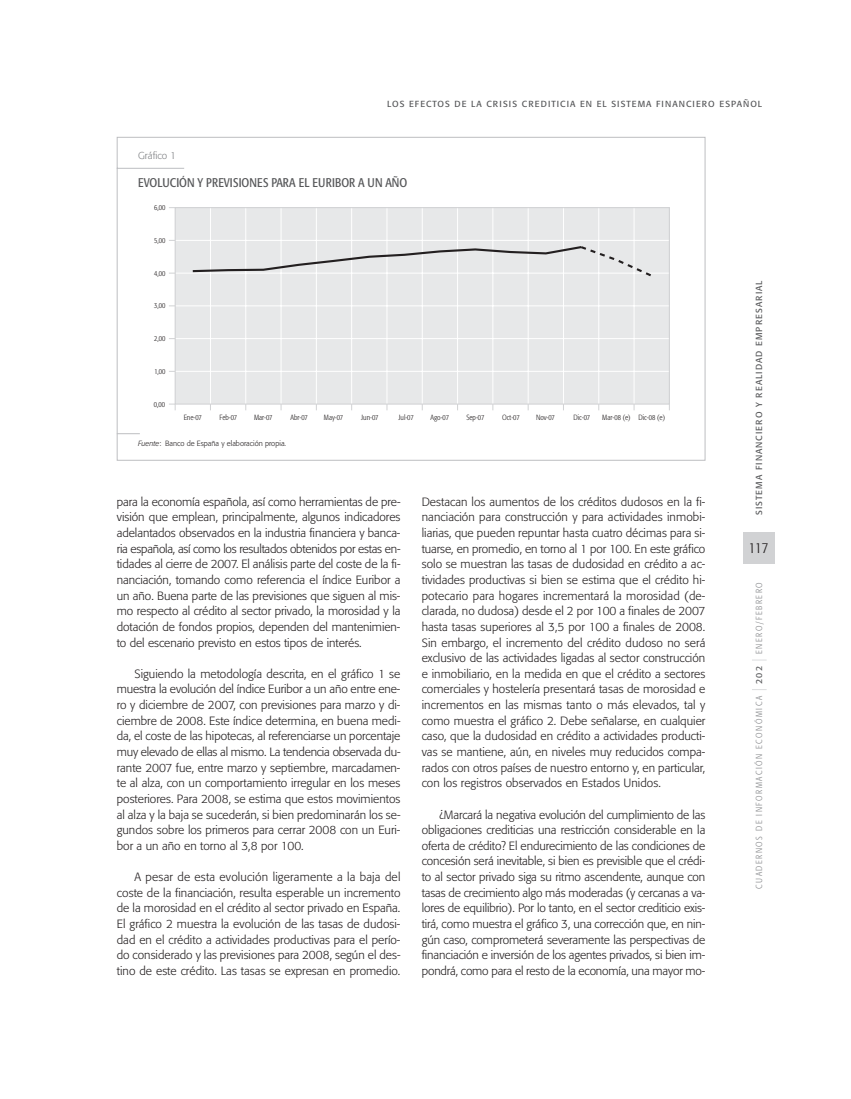
<style>
.page{position:relative;width:851px;height:1099px;background:#fff}
.page>*{position:absolute;margin:0;border:0;box-sizing:border-box;transform-origin:0 0}
.t1{font:300 condensed 15px "Formata";color:#231f20}
.t2{font:condensed 12.5px "Formata";letter-spacing:.01em;color:#57585a}
.t3{font:300 11.88px/15.6px "Formata";color:#231f20;text-align:justify}
.t4{font:300 10px "Formata";color:#808285}
.t5{font:8.75px "Formata";letter-spacing:.12em;color:#57585a}
.t6{font:300 condensed 8.75px "Formata";letter-spacing:.17em;color:#808285}
.t7{font:300 condensed 7.5px "Formata";color:#231f20}
.t8{font:300 7.5px "Formata";color:#231f20}
.s1{font-style:italic}
</style>
<div class="page">
<div style="left:742px;top:532px;width:32px;height:32px;background:#d1d2d4"></div>
<svg style="left:752px;top:689px;width:14px;height:1px"></svg>
<svg style="left:752px;top:659px;width:14px;height:1px"></svg>
<svg style="left:116px;top:137px;width:589px;height:324px"></svg>
<svg style="left:117px;top:433px;width:23px;height:1px"></svg>
<p class="t5" style="left:387px;top:100px;width:376px">LOS EFECTOS DE LA CRISIS CREDITICIA EN EL SISTEMA FINANCIERO ESPAÑOL</p>
<p class="t4" style="left:138px;top:151px;width:39px">Gráfico 1</p>
<p class="t2" style="left:138px;top:177px;width:271px">EVOLUCIÓN Y PREVISIONES PARA EL EURIBOR A UN AÑO</p>
<p class="t7" style="left:154px;top:205px;width:13px">6,00</p>
<p class="t7" style="left:154px;top:237px;width:13px">5,00</p>
<p class="t7" style="left:154px;top:270px;width:13px">4,00</p>
<p class="t7" style="left:154px;top:303px;width:13px">3,00</p>
<p class="t7" style="left:154px;top:335px;width:13px">2,00</p>
<p class="t7" style="left:155px;top:368px;width:12px">1,00</p>
<p class="t7" style="left:154px;top:401px;width:13px">0,00</p>
<p class="t7" style="left:184px;top:414px;width:19px">Ene-07</p>
<p class="t7" style="left:219px;top:414px;width:19px">Feb-07</p>
<p class="t7" style="left:254px;top:414px;width:20px">Mar-07</p>
<p class="t7" style="left:290px;top:414px;width:19px">Abr-07</p>
<p class="t7" style="left:324px;top:414px;width:21px">May-07</p>
<p class="t7" style="left:361px;top:414px;width:19px">Jun-07</p>
<p class="t7" style="left:398px;top:414px;width:17px">Jul-07</p>
<p class="t7" style="left:430px;top:414px;width:20px">Ago-07</p>
<p class="t7" style="left:466px;top:414px;width:19px">Sep-07</p>
<p class="t7" style="left:502px;top:414px;width:19px">Oct-07</p>
<p class="t7" style="left:536px;top:414px;width:20px">Nov-07</p>
<p class="t7" style="left:573px;top:414px;width:18px">Dic-07</p>
<p class="t7" style="left:602px;top:414px;width:64px">Mar-08 (e) Dic-08 (e)</p>
<p class="t8" style="left:138px;top:440px;width:149px"><span class="s1">Fuente</span>: Banco de España y elaboración propia.</p>
<p class="t3" style="left:117px;top:494px;width:285px">para la economía española, así como herramientas de pre&shy;visión que emplean, principalmente, algunos indicadores adelantados observados en la industria financiera y banca&shy;ria española, así como los resultados obtenidos por estas en&shy;tidades al cierre de 2007. El análisis parte del coste de la fi&shy;nanciación, tomando como referencia el índice Euribor a un año. Buena parte de las previsiones que siguen al mis&shy;mo respecto al crédito al sector privado, la morosidad y la dotación de fondos propios, dependen del mantenimien&shy;to del escenario previsto en estos tipos de interés.</p>
<p class="t3" style="left:117px;top:666px;width:285px;text-indent:18px">Siguiendo la metodología descrita, en el gráfico 1 se muestra la evolución del índice Euribor a un año entre ene&shy;ro y diciembre de 2007, con previsiones para marzo y di&shy;ciembre de 2008. Este índice determina, en buena medi&shy;da, el coste de las hipotecas, al referenciarse un porcentaje muy elevado de ellas al mismo. La tendencia observada du&shy;rante 2007 fue, entre marzo y septiembre, marcadamen&shy;te al alza, con un comportamiento irregular en los meses posteriores. Para 2008, se estima que estos movimientos al alza y la baja se sucederán, si bien predominarán los se&shy;gundos sobre los primeros para cerrar 2008 con un Euri&shy;bor a un año en torno al 3,8 por 100.</p>
<p class="t3" style="left:117px;top:869px;width:285px;text-indent:18px">A pesar de esta evolución ligeramente a la baja del coste de la financiación, resulta esperable un incremento de la morosidad en el crédito al sector privado en España.<br>El gráfico 2 muestra la evolución de las tasas de dudosi&shy;dad en el crédito a actividades productivas para el perío&shy;do considerado y las previsiones para 2008, según el des&shy;tino de este crédito. Las tasas se expresan en promedio.</p>
<p class="t3" style="left:421px;top:494px;width:285px">Destacan los aumentos de los créditos dudosos en la fi&shy;nanciación para construcción y para actividades inmobi&shy;liarias, que pueden repuntar hasta cuatro décimas para si&shy;tuarse, en promedio, en torno al 1 por 100. En este gráfico solo se muestran las tasas de dudosidad en crédito a ac&shy;tividades productivas si bien se estima que el crédito hi&shy;potecario para hogares incrementará la morosidad (de&shy;clarada, no dudosa) desde el 2 por 100 a finales de 2007 hasta tasas superiores al 3,5 por 100 a finales de 2008.<br>Sin embargo, el incremento del crédito dudoso no será exclusivo de las actividades ligadas al sector construcción e inmobiliario, en la medida en que el crédito a sectores comerciales y hostelería presentará tasas de morosidad e incrementos en las mismas tanto o más elevados, tal y como muestra el gráfico 2. Debe señalarse, en cualquier caso, que la dudosidad en crédito a actividades producti&shy;vas se mantiene, aún, en niveles muy reducidos compa&shy;rados con otros países de nuestro entorno y, en particular, con los registros observados en Estados Unidos.</p>
<p class="t3" style="left:421px;top:807px;width:285px;text-indent:18px">¿Marcará la negativa evolución del cumplimiento de las obligaciones crediticias una restricción considerable en la oferta de crédito? El endurecimiento de las condiciones de concesión será inevitable, si bien es previsible que el crédi&shy;to al sector privado siga su ritmo ascendente, aunque con tasas de crecimiento algo más moderadas (y cercanas a va&shy;lores de equilibrio). Por lo tanto, en el sector crediticio exis&shy;tirá, como muestra el gráfico 3, una corrección que, en nin&shy;gún caso, comprometerá severamente las perspectivas de financiación e inversión de los agentes privados, si bien im&shy;pondrá, como para el resto de la economía, una mayor mo-</p>
<p class="t5" style="left:755px;top:515px;width:236px;rotate:-90deg">SISTEMA FINANCIERO Y REALIDAD EMPRESARIAL</p>
<p class="t1" style="left:748px;top:542px;width:21px">117</p>
<p class="t6" style="left:755px;top:654px;width:73px;rotate:-90deg">ENERO/FEBRERO</p>
<p class="t5" style="left:755px;top:684px;width:20px;rotate:-90deg">202</p>
<p class="t6" style="left:755px;top:888px;width:194px;rotate:-90deg">CUADERNOS DE INFORMACIÓN ECONÓMICA</p>
</div>
